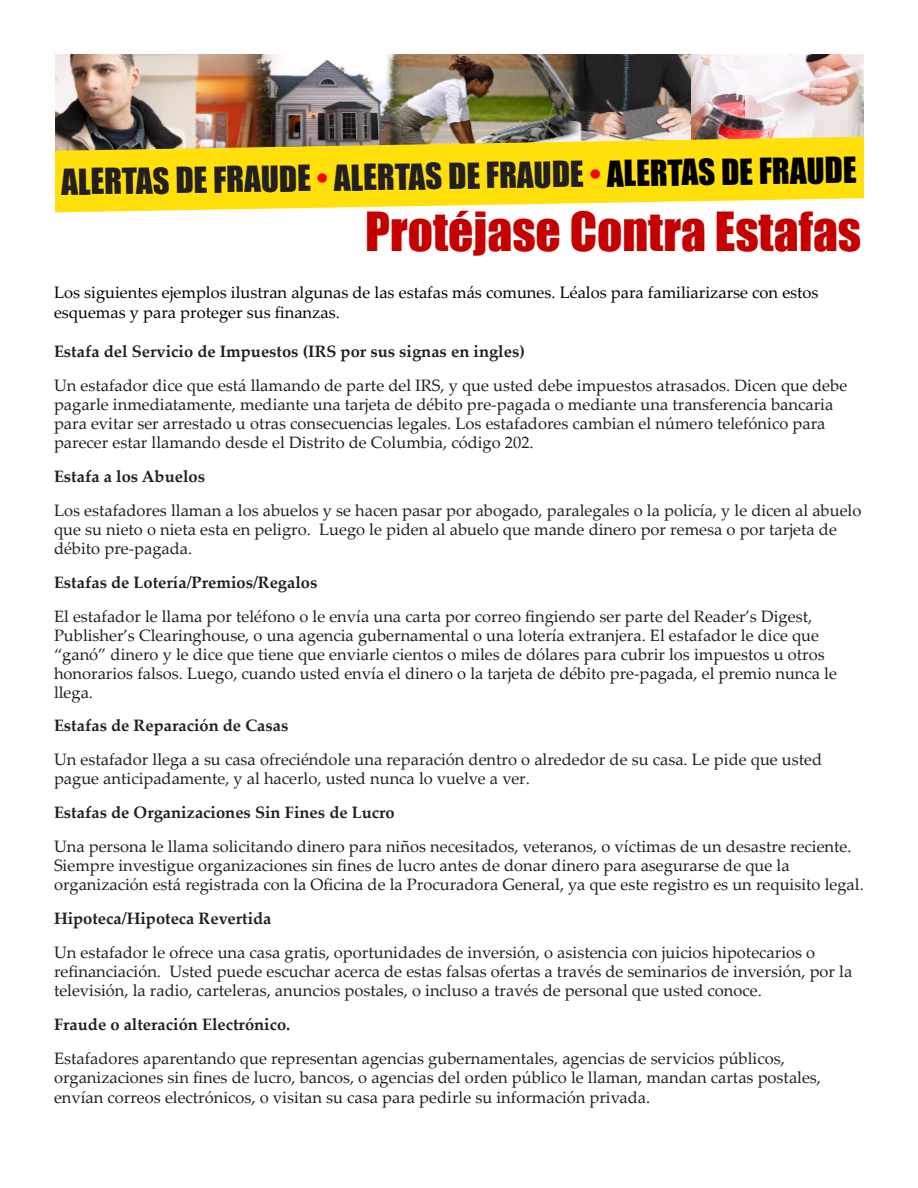
<style>
.page{position:relative;width:918px;height:1188px;background:#fff}
.page>*{position:absolute;margin:0;border:0;box-sizing:border-box;transform-origin:0 0}
.t1{font:49.5px "Impact";color:#c50000}
.t2{font:33px "Impact";color:#231f20}
.t3{font:16.5px/19px "Palatino Linotype";color:#231f20}
.t4{font:700 16.5px "Palatino Linotype";color:#231f20}
.t5{font:16.5px/19.8px "Palatino Linotype";color:#000}
.s1{color:#f00}
.s2{color:#000}
</style>
<div class="page">
<img style="left:55px;top:54px;width:668px;height:83px">
<img style="left:691px;top:55px;width:173px;height:82px">
<svg style="left:55px;top:137px;width:809px;height:75px;background:#f3d829"></svg>
<h2 class="t2" style="left:61px;top:157px;width:797px;rotate:-1deg">ALERTAS DE FRAUDE <span class="s1">•</span> ALERTAS DE FRAUDE <span class="s1">•</span> <span class="s2">ALERTAS DE FRAUDE</span></h2>
<p class="t1" style="left:365px;top:194px;width:497px">Protéjase Contra Estafas</p>
<p class="t5" style="left:54px;top:282px;width:766px">Los siguientes ejemplos ilustran algunas de las estafas más comunes. Léalos para familiarizarse con estos esquemas y para proteger sus finanzas.</p>
<p class="t4" style="left:54px;top:340px;width:472px">Estafa del Servicio de Impuestos (IRS por sus signas en ingles)</p>
<p class="t3" style="left:54px;top:375px;width:795px">Un estafador dice que está llamando de parte del IRS, y que usted debe impuestos atrasados. Dicen que debe pagarle inmediatamente, mediante una tarjeta de débito pre-pagada o mediante una transferencia bancaria para evitar ser arrestado u otras consecuencias legales. Los estafadores cambian el número telefónico para parecer estar llamando desde el Distrito de Columbia, código 202.</p>
<p class="t4" style="left:54px;top:464px;width:153px">Estafa a los Abuelos</p>
<p class="t3" style="left:54px;top:500px;width:809px">Los estafadores llaman a los abuelos y se hacen pasar por abogado, paralegales o la policía, y le dicen al abuelo que su nieto o nieta esta en peligro. Luego le piden al abuelo que mande dinero por remesa o por tarjeta de débito pre-pagada.</p>
<p class="t4" style="left:54px;top:570px;width:265px">Estafas de Lotería/Premios/Regalos</p>
<p class="t3" style="left:54px;top:606px;width:785px">El estafador le llama por teléfono o le envía una carta por correo fingiendo ser parte del Reader’s Digest, Publisher’s Clearinghouse, o una agencia gubernamental o una lotería extranjera. El estafador le dice que “ganó” dinero y le dice que tiene que enviarle cientos o miles de dólares para cubrir los impuestos u otros honorarios falsos. Luego, cuando usted envía el dinero o la tarjeta de débito pre-pagada, el premio nunca le llega.</p>
<p class="t4" style="left:54px;top:714px;width:236px">Estafas de Reparación de Casas</p>
<p class="t3" style="left:54px;top:750px;width:770px">Un estafador llega a su casa ofreciéndole una reparación dentro o alrededor de su casa. Le pide que usted pague anticipadamente, y al hacerlo, usted nunca lo vuelve a ver.</p>
<p class="t4" style="left:54px;top:801px;width:342px">Estafas de Organizaciones Sin Fines de Lucro</p>
<p class="t3" style="left:54px;top:837px;width:811px">Una persona le llama solicitando dinero para niños necesitados, veteranos, o víctimas de un desastre reciente.<br>Siempre investigue organizaciones sin fines de lucro antes de donar dinero para asegurarse de que la organización está registrada con la Oficina de la Procuradora General, ya que este registro es un requisito legal.</p>
<p class="t4" style="left:54px;top:907px;width:219px">Hipoteca/Hipoteca Revertida</p>
<p class="t3" style="left:54px;top:943px;width:800px">Un estafador le ofrece una casa gratis, oportunidades de inversión, o asistencia con juicios hipotecarios o refinanciación. Usted puede escuchar acerca de estas falsas ofertas a través de seminarios de inversión, por la televisión, la radio, carteleras, anuncios postales, o incluso a través de personal que usted conoce.</p>
<p class="t4" style="left:54px;top:1013px;width:238px">Fraude o alteración Electrónico.</p>
<p class="t3" style="left:54px;top:1048px;width:769px">Estafadores aparentando que representan agencias gubernamentales, agencias de servicios públicos, organizaciones sin fines de lucro, bancos, o agencias del orden público le llaman, mandan cartas postales, envían correos electrónicos, o visitan su casa para pedirle su información privada.</p>
</div>
